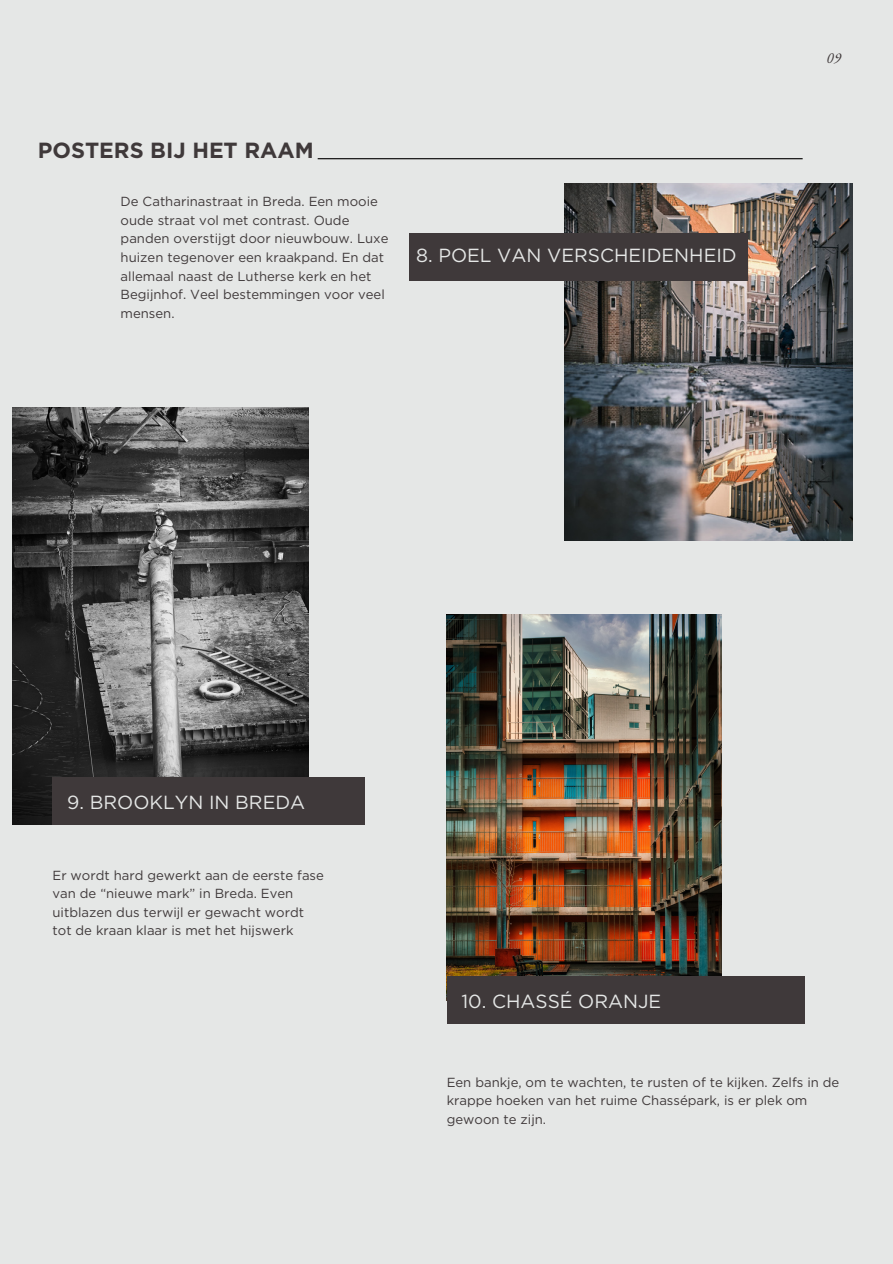
<style>
.page{position:relative;width:893px;height:1264px;background:#fff}
.page>*{position:absolute;margin:0;border:0;box-sizing:border-box;transform-origin:0 0}
.t1{font:700 21.9px "Gotham";color:#3f393a}
.t2{font:18.9px "Gotham";color:#e5e7e6}
.t3{font:italic 15px "EB Garamond";color:#3f393a}
.t4{font:13.2px/18.6px "Gotham";color:#3f393a}
</style>
<div class="page">
<div style="left:0;top:0;width:892px;height:1263px;background:#e5e7e6"></div>
<img style="left:13px;top:408px;width:296px;height:416px">
<img style="left:565px;top:184px;width:287px;height:356px">
<img style="left:446px;top:615px;width:275px;height:361px">
<hr style="left:318px;top:158px;width:484px;height:1px;background:#000">
<div style="left:53px;top:777px;width:312px;height:47px;background:#3f393a"></div>
<div style="left:409px;top:233px;width:338px;height:48px;background:#3f393a"></div>
<div style="left:446px;top:976px;width:358px;height:48px;background:#3f393a"></div>
<p class="t1" style="left:38px;top:137px;width:277px">POSTERS BIJ HET RAAM</p>
<p class="t4" style="left:121px;top:192px;width:269px">De Catharinastraat in Breda. Een mooie oude straat vol met contrast. Oude panden overstijgt door nieuwbouw. Luxe huizen tegenover een kraakpand. En dat allemaal naast de Lutherse kerk en het Begijnhof. Veel bestemmingen voor veel mensen.</p>
<p class="t2" style="left:416px;top:244px;width:322px">8. POEL VAN VERSCHEIDENHEID</p>
<p class="t3" style="left:826px;top:48px;width:16px">09</p>
<p class="t2" style="left:67px;top:790px;width:239px">9. BROOKLYN IN BREDA</p>
<p class="t4" style="left:53px;top:865px;width:273px">Er wordt hard gewerkt aan de eerste fase van de “nieuwe mark” in Breda. Even uitblazen dus terwijl er gewacht wordt tot de kraan klaar is met het hijswerk</p>
<p class="t2" style="left:461px;top:989px;width:201px">10. CHASSÉ ORANJE</p>
<p class="t4" style="left:446px;top:1072px;width:394px">Een bankje, om te wachten, te rusten of te kijken. Zelfs in de krappe hoeken van het ruime Chassépark, is er plek om gewoon te zijn.</p>
</div>
